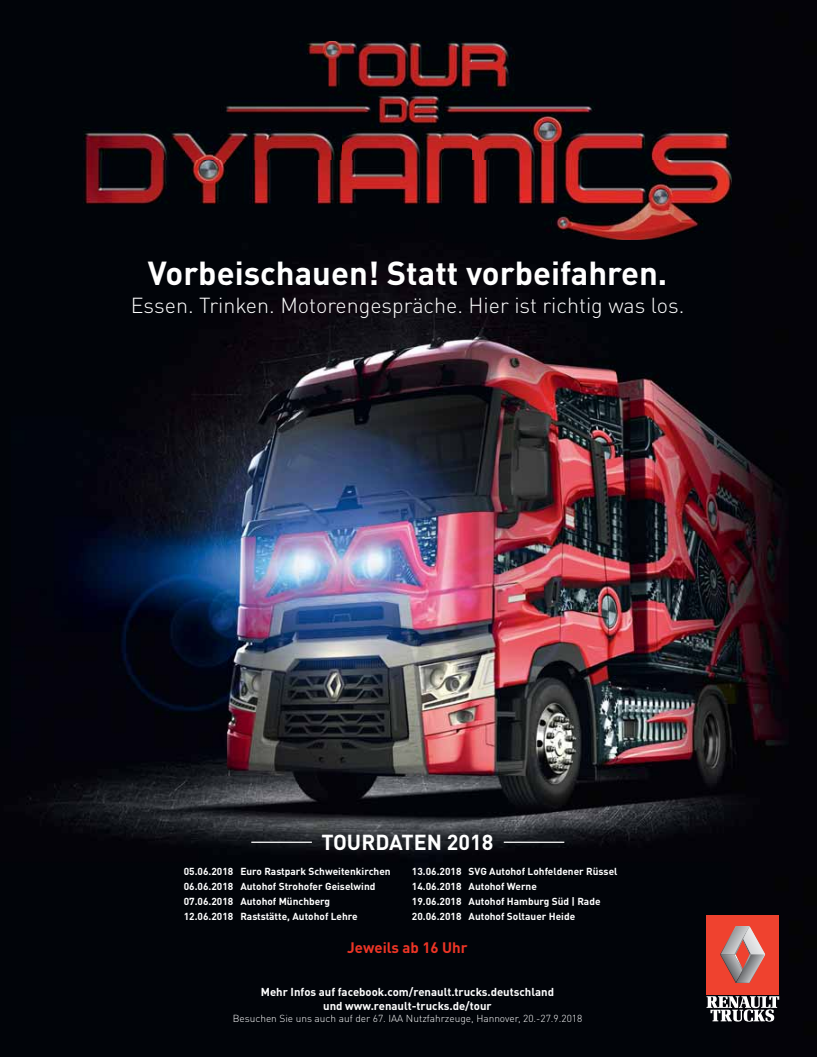
<style>
.page{position:relative;width:817px;height:1057px;background:#fff}
.page>*{position:absolute;margin:0;border:0;box-sizing:border-box;transform-origin:0 0}
.t1{font:700 32.88px "DIN Pro";color:#fff}
.t2{font:300 21.5px "DIN Pro";color:#fff}
.t3{font:700 21.5px "DIN Pro";color:#fff}
.t4{font:700 15px "DIN Pro";color:#ee3526}
.t5{font:700 11.38px/13.6px "DIN Pro";color:#fff;text-align:center}
.t6{font:700 10.12px/15px "DIN Pro";color:#fff}
.t7{font:300 10.12px "DIN Pro";color:#fff}
</style>
<div class="page">
<img style="left:0;top:0;width:817px;height:1056px">
<hr style="left:504px;top:841px;width:60px;height:1px;background:#fff">
<hr style="left:251px;top:841px;width:61px;height:1px;background:#fff">
<img style="left:84px;top:41px;width:647px;height:199px">
<div style="left:706px;top:915px;width:73px;height:79px;background:#ef422f"></div>
<svg style="left:706px;top:996px;width:73px;height:25px"></svg>
<svg style="left:720px;top:926px;width:45px;height:56px"></svg>
<h1 class="t1" style="left:148px;top:261px;width:521px">Vorbeischauen! Statt vorbeifahren.</h1>
<h2 class="t2" style="left:131px;top:297px;width:555px">Essen. Trinken. Motorengespräche. Hier ist richtig was los.</h2>
<h2 class="t3" style="left:321px;top:834px;width:174px">TOURDATEN 2018</h2>
<p class="t6" style="left:184px;top:865px;width:208px">05.06.2018 Euro Rastpark Schweitenkirchen 06.06.2018 Autohof Strohofer Geiselwind 07.06.2018 Autohof Münchberg<br>12.06.2018 Raststätte, Autohof Lehre</p>
<p class="t6" style="left:412px;top:865px;width:207px">13.06.2018 SVG Autohof Lohfeldener Rüssel 14.06.2018 Autohof Werne<br>19.06.2018 Autohof Hamburg Süd | Rade 20.06.2018 Autohof Soltauer Heide</p>
<h3 class="t4" style="left:347px;top:941px;width:122px">Jeweils ab 16 Uhr</h3>
<p class="t5" style="left:261px;top:986px;width:295px">Mehr Infos auf facebook.com/renault.trucks.deutschland und www.renault-trucks.de/tour</p>
<p class="t7" style="left:233px;top:1014px;width:351px">Besuchen Sie uns auch auf der 67. IAA Nutzfahrzeuge, Hannover, 20.-27.9.2018</p>
</div>
